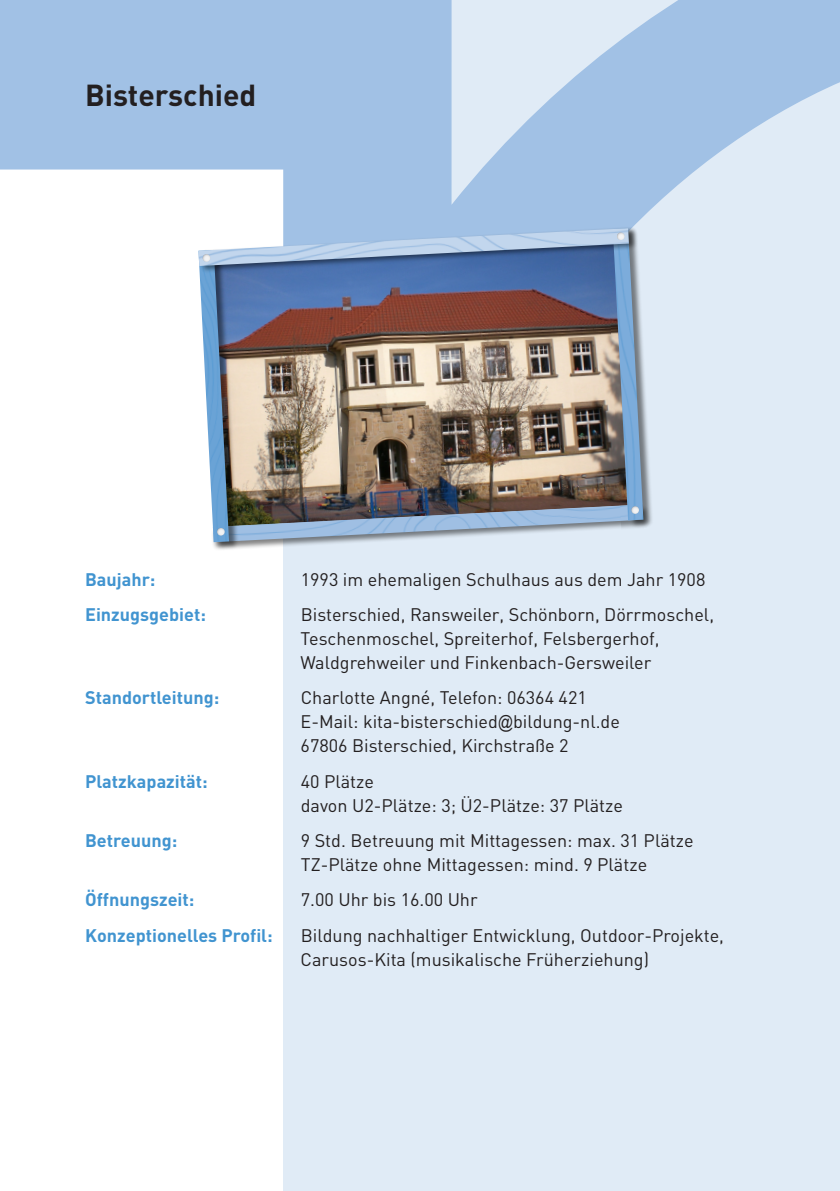
<style>
.page{position:relative;width:840px;height:1191px;background:#fff}
.page>*{position:absolute;margin:0;border:0;box-sizing:border-box;transform-origin:0 0}
.t1{font:700 30px "DIN";color:#231f20}
.t2{font:18px/24px "DIN";color:#231f20}
.t3{font:700 18px "DIN";color:#4194d0}
.s1{font-family:"Arial Narrow"}
</style>
<div class="page">
<div style="left:283px;top:0;width:556px;height:1191px;background:#e0ebf6"></div>
<svg style="left:0;top:0;width:839px;height:221px;fill:#a1c1e5"></svg>
<img style="left:243px;top:280px;width:362px;height:217px">
<img style="left:243px;top:497px;width:362px;height:51px">
<img style="left:243px;top:504px;width:362px;height:38px">
<img style="left:605px;top:280px;width:47px;height:249px">
<img style="left:612px;top:280px;width:31px;height:240px">
<img style="left:213px;top:280px;width:30px;height:270px">
<img style="left:200px;top:280px;width:29px;height:262px">
<img style="left:199px;top:221px;width:440px;height:59px">
<img style="left:198px;top:228px;width:430px;height:38px">
<svg style="left:616px;top:232px;width:8px;height:8px"></svg>
<svg style="left:631px;top:506px;width:7px;height:8px"></svg>
<svg style="left:202px;top:254px;width:8px;height:8px"></svg>
<svg style="left:217px;top:528px;width:8px;height:7px"></svg>
<p class="t1" style="left:85px;top:85px;width:173px">Bisterschied</p>
<p class="t3" style="left:85px;top:573px;width:72px">Baujahr:</p>
<p class="t2" style="left:300px;top:569px;width:406px">1993 im ehemaligen Schulhaus aus dem Jahr 1908</p>
<p class="t3" style="left:85px;top:608px;width:122px">Einzugsgebiet:</p>
<p class="t2" style="left:300px;top:604px;width:415px">Bisterschied, Ransweiler, Schönborn, Dörrmoschel,<br>Teschenmoschel, Spreiterhof, Felsbergerhof,<br>Waldgrehweiler und Finkenbach-Gersweiler</p>
<p class="t3" style="left:85px;top:691px;width:135px">Standortleitung:</p>
<p class="t2" style="left:300px;top:688px;width:321px">Charlotte Angné, Telefon: 06364 421<br>E-Mail: kita-bisterschied<span class="s1">@</span>bildung-nl.de<br>67806 Bisterschied, Kirchstraße 2</p>
<p class="t3" style="left:85px;top:775px;width:124px">Platzkapazität:</p>
<p class="t2" style="left:300px;top:771px;width:323px">40 Plätze<br>davon U2-Plätze: 3; Ü2-Plätze: 37 Plätze</p>
<p class="t3" style="left:85px;top:834px;width:94px">Betreuung:</p>
<p class="t2" style="left:300px;top:830px;width:394px">9 Std. Betreuung mit Mittagessen: max. 31 Plätze<br>TZ-Plätze ohne Mittagessen: mind. 9 Plätze</p>
<p class="t3" style="left:85px;top:893px;width:111px">Öffnungszeit:</p>
<p class="t2" style="left:300px;top:890px;width:178px">7.00 Uhr bis 16.00 Uhr</p>
<p class="t3" style="left:85px;top:929px;width:189px">Konzeptionelles Profil:</p>
<p class="t2" style="left:300px;top:925px;width:424px">Bildung nachhaltiger Entwicklung, Outdoor-Projekte,<br>Carusos-Kita (musikalische Früherziehung)</p>
</div>
